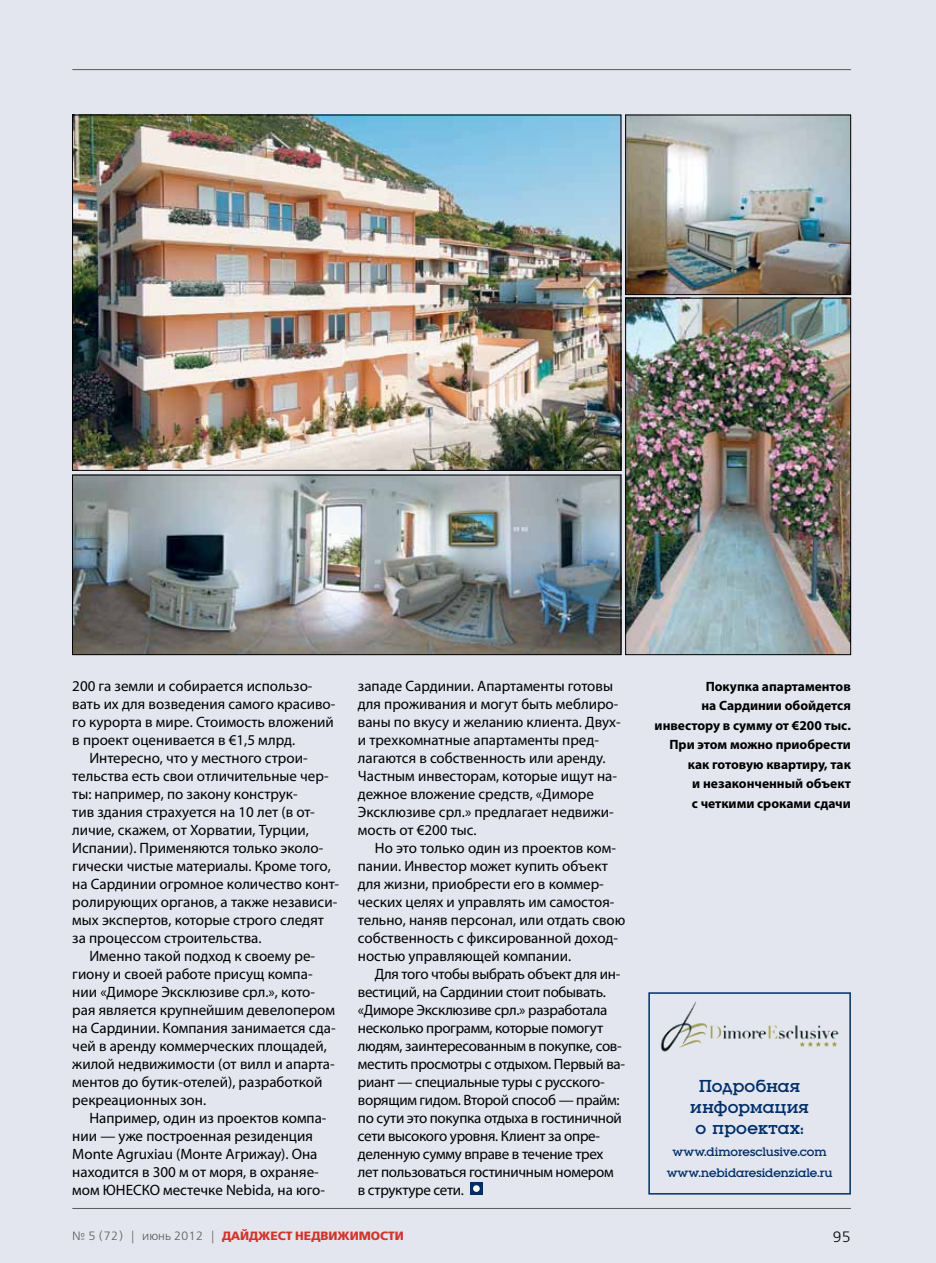
<style>
.page{position:relative;width:936px;height:1263px;background:#fff}
.page>*{position:absolute;margin:0;border:0;box-sizing:border-box;transform-origin:0 0}
.t1{font:18px/21px "Luga C";letter-spacing:.02em;color:#002f67;text-align:center}
.t2{font:15px/18px "Myriad Pro";color:#000}
.t3{font:15px/18px "Myriad Pro";letter-spacing:-.02em;color:#000}
.t4{font:15px "Free Set Light C";color:#000}
.t5{font:700 13.5px/19.5px "Myriad Pro";color:#000;text-align:right}
.t6{font:12.75px/21px "Luga C";letter-spacing:-.005em;color:#002f67;text-align:center}
.t7{font:12px "Free Set Bold C";color:#d2342a}
.s1{font-family:"Free Set Light C";color:#58595b}
</style>
<div class="page">
<div style="left:0;top:0;width:935px;height:1263px;background:#e3e5ef"></div>
<hr style="left:72px;top:1208px;width:778px;height:1px;background:#58595b">
<div style="left:470px;top:1182px;width:12px;height:13px;background:#002f67"></div>
<div style="left:473px;top:1185px;width:6px;height:7px;background:#fff;border-radius:50%"></div>
<img style="left:74px;top:117px;width:545px;height:352px">
<img style="left:74px;top:477px;width:545px;height:176px">
<div style="left:72px;top:475px;width:549px;height:180px;border:1px solid #000"></div>
<img style="left:627px;top:300px;width:221px;height:353px">
<div style="left:625px;top:298px;width:225px;height:357px;border:1px solid #000"></div>
<img style="left:627px;top:117px;width:221px;height:176px">
<div style="left:625px;top:115px;width:225px;height:180px;border:1px solid #000"></div>
<hr style="left:72px;top:69px;width:778px;height:1px;background:#58595b">
<div style="left:648px;top:992px;width:202px;height:202px;border:2px solid #002f67"></div>
<img style="left:660px;top:1001px;width:179px;height:51px">
<p class="t2" style="left:72px;top:677px;width:242px">200 га земли и собирается использо-</p>
<p class="t2" style="left:72px;top:695px;width:265px">вать их для возведения самого красиво-</p>
<p class="t2" style="left:72px;top:713px;width:263px">го курорта в мире. Стоимость вложений</p>
<p class="t2" style="left:72px;top:731px;width:224px">в проект оценивается в €1,5 млрд.</p>
<p class="t2" style="left:89px;top:749px;width:220px">Интересно, что у местного строи-</p>
<p class="t2" style="left:72px;top:767px;width:258px">тельства есть свои отличительные чер-</p>
<p class="t2" style="left:72px;top:785px;width:227px">ты: например, по закону конструк-</p>
<p class="t2" style="left:72px;top:803px;width:244px">тив здания страхуется на 10 лет (в от-</p>
<p class="t2" style="left:72px;top:821px;width:238px">личие, скажем, от Хорватии, Турции,</p>
<p class="t2" style="left:72px;top:839px;width:252px">Испании). Применяются только эколо-</p>
<p class="t2" style="left:72px;top:857px;width:260px">гически чистые материалы. Кроме того,</p>
<p class="t2" style="left:72px;top:875px;width:268px">на Сардинии огромное количество конт-</p>
<p class="t2" style="left:72px;top:893px;width:266px">ролирующих органов, а также независи-</p>
<p class="t2" style="left:72px;top:911px;width:253px">мых экспертов, которые строго следят</p>
<p class="t2" style="left:72px;top:929px;width:191px">за процессом строительства.</p>
<p class="t2" style="left:89px;top:947px;width:227px">Именно такой подход к своему ре-</p>
<p class="t2" style="left:72px;top:965px;width:242px">гиону и своей работе присущ компа-</p>
<p class="t2" style="left:72px;top:983px;width:244px">нии «Диморе Эксклюзиве срл.», кото-</p>
<p class="t2" style="left:72px;top:1001px;width:264px">рая является крупнейшим девелопером</p>
<p class="t2" style="left:72px;top:1019px;width:265px">на Сардинии. Компания занимается сда-</p>
<p class="t2" style="left:72px;top:1037px;width:256px">чей в аренду коммерческих площадей,</p>
<p class="t2" style="left:72px;top:1055px;width:264px">жилой недвижимости (от вилл и апарта-</p>
<p class="t2" style="left:72px;top:1073px;width:251px">ментов до бутик-отелей), разработкой</p>
<p class="t2" style="left:72px;top:1091px;width:135px">рекреационных зон.</p>
<p class="t2" style="left:89px;top:1109px;width:239px">Например, один из проектов компа-</p>
<p class="t2" style="left:72px;top:1127px;width:242px">нии — уже построенная резиденция</p>
<p class="t2" style="left:72px;top:1145px;width:247px">Monte Agruxiau (Монте Агрижау). Она</p>
<p class="t2" style="left:72px;top:1163px;width:248px">находится в 300 м от моря, в охраняе-</p>
<p class="t2" style="left:72px;top:1181px;width:253px">мом ЮНЕСКО местечке Nebida, на юго-</p>
<p class="t2" style="left:358px;top:677px;width:263px">западе Сардинии. Апартаменты готовы для проживания и могут быть меблиро&shy;ваны по вкусу и желанию клиента. Двух&shy;и трехкомнатные апартаменты пред&shy;лагаются в собственность или аренду.<br>Частным инвесторам, которые ищут на&shy;дежное вложение средств, «Диморе Эксклюзиве срл.» предлагает недвижи&shy;мость от €200 тыс.</p>
<p class="t2" style="left:358px;top:839px;width:269px;text-indent:17px">Но это только один из проектов ком&shy;пании. Инвестор может купить объект для жизни, приобрести его в коммер&shy;ческих целях и управлять им самостоя&shy;тельно, наняв персонал, или отдать свою собственность с фиксированной доход&shy;ностью управляющей компании.</p>
<p class="t3" style="left:358px;top:965px;width:269px;text-indent:17px">Для того чтобы выбрать объект для ин&shy;вестиций, на Сардинии стоит побывать. «Диморе Эксклюзиве срл.» разработала несколько программ, которые помогут людям, заинтересованным в покупке, сов&shy;местить просмотры с отдыхом. Первый ва&shy;риант — специальные туры с русского&shy;ворящим гидом. Второй способ — прайм: по сути это покупка отдыха в гостиничной сети высокого уровня. Клиент за опре&shy;деленную сумму вправе в течение трех лет пользоваться гостиничным номером<br>в структуре сети.</p>
<p class="t7" style="left:72px;top:1229px;width:333px"><span class="s1">№ 5 (72) | июнь 2012 |</span> ДАЙДЖЕСТ НЕДВИЖИМОСТИ</p>
<p class="t5" style="left:654px;top:676px;width:198px">Покупка апартаментов<br>на Сардинии обойдется инвестору в сумму от €200 тыс.<br>При этом можно приобрести как готовую квартиру, так<br>и незаконченный объект<br>с четкими сроками сдачи</p>
<p class="t1" style="left:690px;top:1076px;width:120px">Подробная информация о проектах:</p>
<p class="t6" style="left:666px;top:1141px;width:167px">www.dimoresclusive.com www.nebidaresidenziale.ru</p>
<p class="t4" style="left:832px;top:1229px;width:20px">95</p>
</div>
